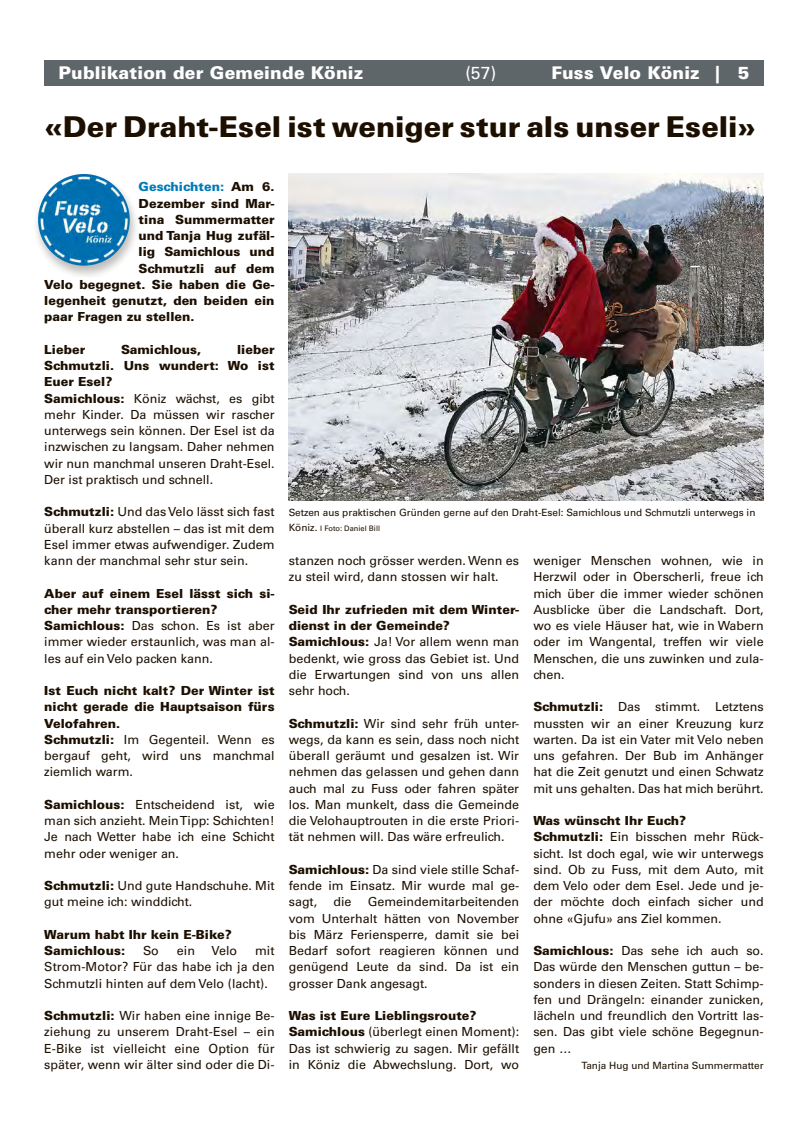
<style>
.page{position:relative;width:808px;height:1134px;background:#fff}
.page>*{position:absolute;margin:0;border:0;box-sizing:border-box;transform-origin:0 0}
.t1{font:900 28.75px "Univers LT Std";color:#1c0f00}
.t2{font:900 17.5px "Univers LT Std";letter-spacing:.01em;color:#fff}
.t3{font:17.5px "Univers LT Std";color:#fff}
.t4{font:12.5px/16.2px "Univers LT Std";color:#1c0f00;text-align:justify}
.t5{font:900 12.5px/16.2px "Univers LT Std";color:#1c0f00}
.t6{font:900 12.5px "Univers LT Std";color:#007bb8}
.t7{font:10px "Univers LT Std";color:#1c0f00}
.t8{font:7.5px "Univers LT Std";color:#1c0f00}
.s1{color:#1c0f00}
.s2{font-weight:900}
.s3{font-weight:400}
.s4{font-size:10px}
</style>
<div class="page">
<div style="left:44px;top:60px;width:720px;height:26px;background:#5f666a"></div>
<img style="left:289px;top:174px;width:475px;height:326px">
<div style="left:32px;top:172px;width:108px;height:108px;background:#1c0f00;opacity:.28"></div>
<img style="left:38px;top:174px;width:92px;height:92px;border-radius:46px">
<h2 class="t2" style="left:58px;top:62px;width:307px">Publikation der Gemeinde Köniz</h2>
<h2 class="t3" style="left:465px;top:62px;width:32px">(57)</h2>
<h2 class="t2" style="left:551px;top:62px;width:200px">Fuss Velo Köniz | 5</h2>
<h1 class="t1" style="left:44px;top:108px;width:713px">«Der Draht-Esel ist weniger stur als unser Eseli»</h1>
<p class="t6" style="left:139px;top:179px;width:138px">Geschichten: <span class="s1">Am 6.</span></p>
<p class="t5" style="left:139px;top:195px;width:137px">Dezember sind Mar-</p>
<p class="t5" style="left:139px;top:211px;width:138px">tina Summermatter</p>
<p class="t5" style="left:139px;top:227px;width:138px">und Tanja Hug zufäl-</p>
<p class="t5" style="left:139px;top:244px;width:138px">lig Samichlous und</p>
<p class="t5" style="left:139px;top:260px;width:138px">Schmutzli auf dem</p>
<p class="t5" style="left:44px;top:276px;width:232px">Velo begegnet. Sie haben die Ge-</p>
<p class="t5" style="left:44px;top:292px;width:232px">legenheit genutzt, den beiden ein</p>
<p class="t5" style="left:44px;top:309px;width:152px">paar Fragen zu stellen.</p>
<p class="t5" style="left:44px;top:341px;width:42px">Lieber</p>
<p class="t5" style="left:121px;top:341px;width:82px">Samichlous,</p>
<p class="t4" style="left:44px;top:341px;width:232px;text-align:left;text-indent:193px"><span class="s2">lieber<br>Schmutzli. Uns wundert: Wo ist<br>Euer Esel?<br>Samichlous:</span> Köniz wächst, es gibt mehr Kinder. Da müssen wir rascher unterwegs sein können. Der Esel ist da inzwischen zu langsam. Daher nehmen wir nun manchmal unseren Draht-Esel.<br>Der ist praktisch und schnell.</p>
<p class="t4" style="left:44px;top:504px;width:232px"><span class="s2">Schmutzli:</span> Und das Velo lässt sich fast überall kurz abstellen – das ist mit dem Esel immer etwas aufwendiger. Zudem kann der manchmal sehr stur sein.</p>
<p class="t4" style="left:44px;top:585px;width:232px;text-align:left"><span class="s2">Aber auf einem Esel lässt sich si&shy;cher mehr transportieren?<br>Samichlous:</span> Das schon. Es ist aber immer wieder erstaunlich, was man al&shy;les auf ein Velo packen kann.</p>
<p class="t5" style="left:44px;top:682px;width:232px">Ist Euch nicht kalt? Der Winter ist nicht gerade die Hauptsaison fürs<br>Velofahren.<br>Schmutzli: <span class="s3">Im Gegenteil. Wenn es bergauf geht, wird uns manchmal ziemlich warm.</span></p>
<p class="t4" style="left:44px;top:796px;width:232px"><span class="s2">Samichlous:</span> Entscheidend ist, wie man sich anzieht. Mein Tipp: Schichten!<br>Je nach Wetter habe ich eine Schicht mehr oder weniger an.</p>
<p class="t4" style="left:44px;top:878px;width:232px"><span class="s2">Schmutzli:</span> Und gute Handschuhe. Mit gut meine ich: winddicht.</p>
<p class="t5" style="left:44px;top:926px;width:189px">Warum habt Ihr kein E-Bike?<br>Samichlous:</p>
<p class="t7" style="left:289px;top:507px;width:468px">Setzen aus praktischen Gründen gerne auf den Draht-Esel: Samichlous und Schmutzli unterwegs in</p>
<p class="t8" style="left:289px;top:524px;width:93px"><span class="s4">Köniz.</span> I Foto: Daniel Bill</p>
<p class="t4" style="left:533px;top:553px;width:232px">weniger Menschen wohnen, wie in Herzwil oder in Oberscherli, freue ich mich über die immer wieder schönen Ausblicke über die Landschaft. Dort, wo es viele Häuser hat, wie in Wabern oder im Wangental, treffen wir viele Menschen, die uns zuwinken und zula&shy;chen.</p>
<p class="t4" style="left:533px;top:699px;width:232px"><span class="s2">Schmutzli:</span> Das stimmt. Letztens mussten wir an einer Kreuzung kurz warten. Da ist ein Vater mit Velo neben uns gefahren. Der Bub im Anhänger hat die Zeit genutzt und einen Schwatz mit uns gehalten. Das hat mich berührt.</p>
<p class="t4" style="left:533px;top:813px;width:232px;text-align:left"><span class="s2">Was wünscht Ihr Euch?<br>Schmutzli:</span> Ein bisschen mehr Rück&shy;sicht. Ist doch egal, wie wir unterwegs sind. Ob zu Fuss, mit dem Auto, mit dem Velo oder dem Esel. Jede und je&shy;der möchte doch einfach sicher und ohne «Gjufu» ans Ziel kommen.</p>
<p class="t4" style="left:533px;top:943px;width:232px"><span class="s2">Samichlous:</span> Das sehe ich auch so.<br>Das würde den Menschen guttun – be&shy;sonders in diesen Zeiten. Statt Schimp&shy;fen und Drängeln: einander zunicken, lächeln und freundlich den Vortritt las&shy;sen. Das gibt viele schöne Begegnun&shy;gen …</p>
<p class="t7" style="left:581px;top:1059px;width:184px">Tanja Hug und Martina Summermatter</p>
<p class="t4" style="left:289px;top:553px;width:232px">stanzen noch grösser werden. Wenn es zu steil wird, dann stossen wir halt.</p>
<p class="t4" style="left:289px;top:601px;width:232px;text-align:left"><span class="s2">Seid Ihr zufrieden mit dem Winter&shy;dienst in der Gemeinde?<br>Samichlous:</span> Ja! Vor allem wenn man bedenkt, wie gross das Gebiet ist. Und die Erwartungen sind von uns allen sehr hoch.</p>
<p class="t4" style="left:289px;top:715px;width:232px"><span class="s2">Schmutzli:</span> Wir sind sehr früh unter&shy;wegs, da kann es sein, dass noch nicht überall geräumt und gesalzen ist. Wir nehmen das gelassen und gehen dann auch mal zu Fuss oder fahren später los. Man munkelt, dass die Gemeinde die Velohauptrouten in die erste Priori&shy;tät nehmen will. Das wäre erfreulich.</p>
<p class="t4" style="left:289px;top:861px;width:232px"><span class="s2">Samichlous:</span> Da sind viele stille Schaf&shy;fende im Einsatz. Mir wurde mal ge&shy;sagt,</p>
<p class="t4" style="left:289px;top:894px;width:232px;text-indent:79px">Gemeindemitarbeitenden vom Unterhalt hätten von November bis März Feriensperre, damit sie bei Bedarf sofort reagieren können und genügend Leute da sind. Da ist ein grosser Dank angesagt.</p>
<p class="t4" style="left:289px;top:1008px;width:232px;text-align:left"><span class="s2">Was ist Eure Lieblingsroute?<br>Samichlous</span> (überlegt einen Moment):<br>Das ist schwierig zu sagen. Mir gefällt in Köniz die Abwechslung. Dort, wo</p>
<p class="t4" style="left:333px;top:894px;width:20px">die</p>
<p class="t4" style="left:143px;top:943px;width:17px">So</p>
<p class="t4" style="left:177px;top:943px;width:20px">ein</p>
<p class="t4" style="left:212px;top:943px;width:27px">Velo</p>
<p class="t4" style="left:44px;top:943px;width:232px;text-indent:211px">mit Strom-Motor? Für das habe ich ja den Schmutzli hinten auf dem Velo (lacht).</p>
<p class="t4" style="left:44px;top:1008px;width:232px"><span class="s2">Schmutzli:</span> Wir haben eine innige Be&shy;ziehung zu unserem Draht-Esel – ein E-Bike ist vielleicht eine Option für später, wenn wir älter sind oder die Di-</p>
</div>
